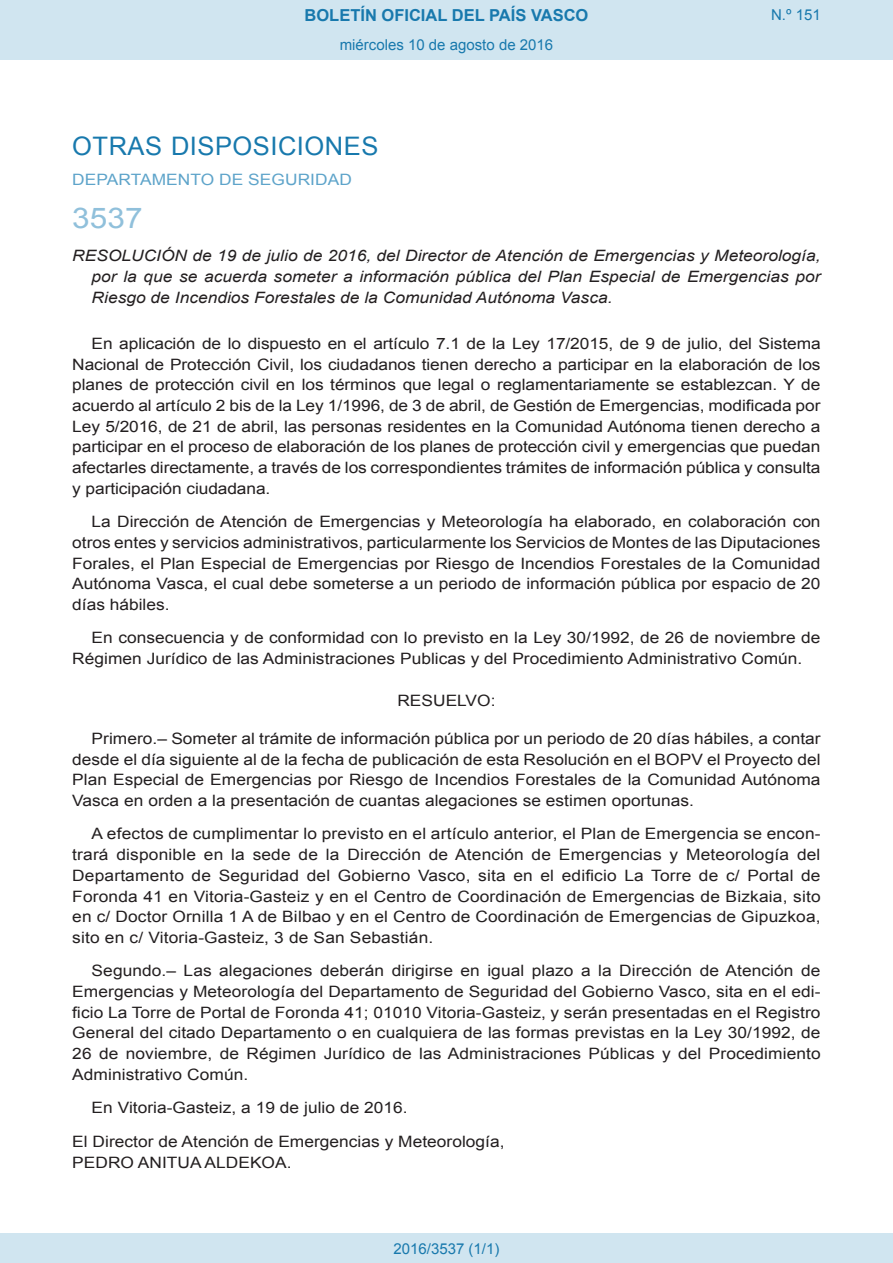
<style>
.page{position:relative;width:893px;height:1263px;background:#fff}
.page>*{position:absolute;margin:0;border:0;box-sizing:border-box;transform-origin:0 0}
.BOPVOrden{font:28.5px "Arial";color:#90c0db;scale:1.11 1}
.BOPVSeccion{font:25.5px "Arial";letter-spacing:.02em;color:#1879ad}
.t1{font:700 16.5px "Arial";color:#1879ad}
.BOPVDetalle{font:15.6px/20.7px "Arial";color:#231f20;text-align:justify;scale:1.11 1}
.BOPVTitulo{font:italic 15.6px/20.7px "Arial";color:#231f20;text-align:justify;scale:1.11 1}
.BOPVFirmaPuesto{font:15.6px "Arial";color:#231f20;scale:1.11 1}
.BOPVFirmaLugFec{font:15.6px "Arial";color:#231f20;scale:1.11 1}
.BOPVOrganismo{font:15.6px "Arial";letter-spacing:.005em;color:#5ea4ca;scale:1.11 1}
.BOPVFirmaNombre{font:15.6px "Arial";color:#231f20;scale:1.11 1}
.BOPVClave{font:15.6px "Arial";color:#231f20;scale:1.11 1}
.Paginacion_Centro{font:15px "Arial";color:#1879ad}
</style>
<div class="page">
<div style="left:0;top:0;width:893px;height:60px;background:#d0e5f0"></div>
<div style="left:0;top:1233px;width:893px;height:30px;background:#d0e5f0"></div>
<p class="t1" style="left:305px;top:4px;width:285px">BOLETÍN OFICIAL DEL PAÍS VASCO</p>
<p class="Paginacion_Centro" style="left:340px;top:35px;width:215px">miércoles 10 de agosto de 2016</p>
<p class="Paginacion_Centro" style="left:771px;top:5px;width:51px">N.º 151</p>
<p class="BOPVSeccion" style="left:72px;top:129px;width:308px">OTRAS DISPOSICIONES</p>
<p class="BOPVOrganismo" style="left:72px;top:169px;width:253px">DEPARTAMENTO DE SEGURIDAD</p>
<p class="BOPVOrden" style="left:72px;top:199px;width:65px">3537</p>
<p class="BOPVTitulo" style="left:92px;top:246px;width:658px;text-indent:-19px">RESOLUCIÓN de 19 de julio de 2016, del Director de Atención de Emergencias y Meteorología, por la que se acuerda someter a información pública del Plan Especial de Emergencias por Riesgo de Incendios Forestales de la Comunidad Autónoma Vasca.</p>
<p class="BOPVDetalle" style="left:72px;top:333px;width:676px;text-indent:19px">En aplicación de lo dispuesto en el artículo 7.1 de la Ley 17/2015, de 9 de julio, del Sistema Nacional de Protección Civil, los ciudadanos tienen derecho a participar en la elaboración de los planes de protección civil en los términos que legal o reglamentariamente se establezcan. Y de acuerdo al artículo 2 bis de la Ley 1/1996, de 3 de abril, de Gestión de Emergencias, modificada por Ley 5/2016, de 21 de abril, las personas residentes en la Comunidad Autónoma tienen derecho a participar en el proceso de elaboración de los planes de protección civil y emergencias que puedan afectarles directamente, a través de los correspondientes trámites de información pública y consulta y participación ciudadana.</p>
<p class="BOPVDetalle" style="left:72px;top:511px;width:676px;text-indent:19px">La Dirección de Atención de Emergencias y Meteorología ha elaborado, en colaboración con otros entes y servicios administrativos, particularmente los Servicios de Montes de las Diputaciones Forales, el Plan Especial de Emergencias por Riesgo de Incendios Forestales de la Comunidad Autónoma Vasca, el cual debe someterse a un periodo de información pública por espacio de 20 días hábiles.</p>
<p class="BOPVDetalle" style="left:72px;top:628px;width:676px;text-indent:19px">En consecuencia y de conformidad con lo previsto en la Ley 30/1992, de 26 de noviembre de<br>Régimen Jurídico de las Administraciones Publicas y del Procedimiento Administrativo Común.</p>
<p class="BOPVClave" style="left:397px;top:690px;width:90px">RESUELVO:</p>
<p class="BOPVDetalle" style="left:72px;top:728px;width:676px;text-indent:19px">Primero.– Someter al trámite de información pública por un periodo de 20 días hábiles, a contar desde el día siguiente al de la fecha de publicación de esta Resolución en el BOPV el Proyecto del Plan Especial de Emergencias por Riesgo de Incendios Forestales de la Comunidad Autónoma Vasca en orden a la presentación de cuantas alegaciones se estimen oportunas.</p>
<p class="BOPVDetalle" style="left:72px;top:824px;width:676px;text-indent:19px">A efectos de cumplimentar lo previsto en el artículo anterior, el Plan de Emergencia se encon&shy;trará disponible en la sede de la Dirección de Atención de Emergencias y Meteorología del Departamento de Seguridad del Gobierno Vasco, sita en el edificio La Torre de c/ Portal de Foronda 41 en Vitoria-Gasteiz y en el Centro de Coordinación de Emergencias de Bizkaia, sito en c/ Doctor Ornilla 1 A de Bilbao y en el Centro de Coordinación de Emergencias de Gipuzkoa, sito en c/ Vitoria-Gasteiz, 3 de San Sebastián.</p>
<p class="BOPVDetalle" style="left:72px;top:961px;width:676px;text-indent:19px">Segundo.– Las alegaciones deberán dirigirse en igual plazo a la Dirección de Atención de Emergencias y Meteorología del Departamento de Seguridad del Gobierno Vasco, sita en el edi&shy;ficio La Torre de Portal de Foronda 41; 01010 Vitoria-Gasteiz, y serán presentadas en el Registro General del citado Departamento o en cualquiera de las formas previstas en la Ley 30/1992, de 26 de noviembre, de Régimen Jurídico de las Administraciones Públicas y del Procedimiento Administrativo Común.</p>
<p class="BOPVFirmaLugFec" style="left:92px;top:1098px;width:286px">En Vitoria-Gasteiz, a 19 de julio de 2016.</p>
<p class="BOPVFirmaPuesto" style="left:72px;top:1131px;width:391px">El Director de Atención de Emergencias y Meteorología,</p>
<p class="BOPVFirmaNombre" style="left:72px;top:1152px;width:199px">PEDRO ANITUA ALDEKOA.</p>
<p class="Paginacion_Centro" style="left:393px;top:1238px;width:107px">2016/3537 (1/1)</p>
</div>
